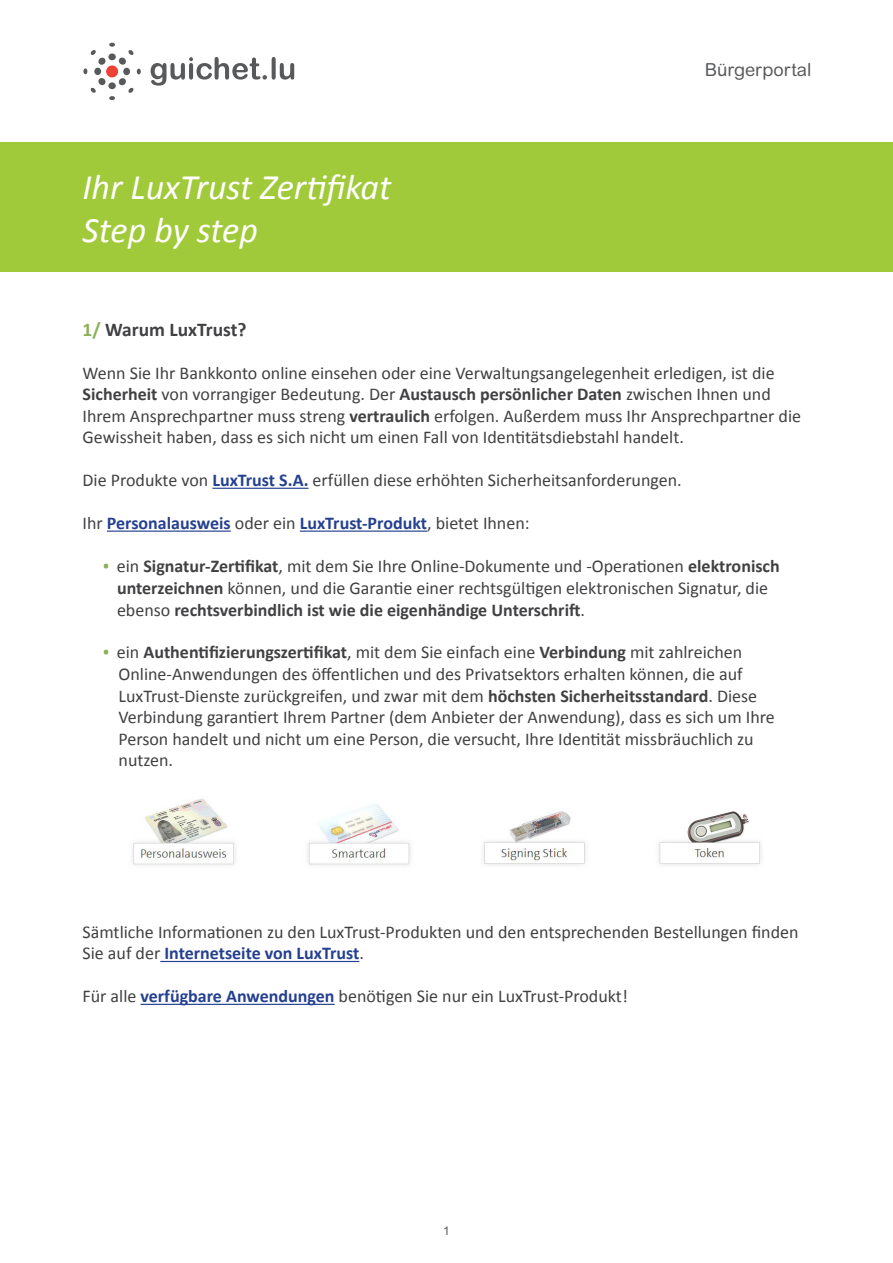
<style>
.page{position:relative;width:893px;height:1263px;background:#fff}
.page>*{position:absolute;margin:0;border:0;box-sizing:border-box;transform-origin:0 0}
.t1{font:italic 36px/43.2px "Calibri";color:#fff}
.t2{font:700 19.5px "Calibri";color:#414042}
.t3{font:18px/21.6px "Calibri";color:#414042}
.t4{font:700 18px "Calibri";color:#25408f}
.t5{font:18px "Arial Rounded MT Std";color:#58595b}
.t6{font:12px "Arial";color:#58595b}
.s1{color:#8caf5a}
.s2{font-weight:700}
.s3{font-weight:700;color:#25408f}
.s4{font-weight:400;color:#414042}
.s5{font-weight:700;font-size:30px;color:#8caf5a}
</style>
<div class="page">
<hr style="left:212px;top:488px;width:97px;height:1px;background:#25408f">
<hr style="left:107px;top:530px;width:124px;height:2px;background:#25408f">
<hr style="left:300px;top:530px;width:127px;height:2px;background:#25408f">
<hr style="left:160px;top:961px;width:199px;height:1px;background:#25408f">
<hr style="left:141px;top:1004px;width:194px;height:1px;background:#25408f">
<div style="left:0;top:142px;width:893px;height:130px;background:#a1ca3a"></div>
<svg style="left:83px;top:43px;width:58px;height:57px"></svg>
<svg style="left:151px;top:57px;width:143px;height:29px"></svg>
<img style="left:132px;top:798px;width:629px;height:68px">
<h1 class="t1" style="left:83px;top:164px;width:310px">Ihr LuxTrust Zertifikat<br>Step by step</h1>
<p class="t5" style="left:705px;top:60px;width:108px">Bürgerportal</p>
<p class="t2" style="left:83px;top:317px;width:166px"><span class="s1">1/</span> Warum LuxTrust?</p>
<p class="t3" style="left:83px;top:362px;width:720px">Wenn Sie Ihr Bankkonto online einsehen oder eine Verwaltungsangelegenheit erledigen, ist die <span class="s2">Sicherheit</span> von vorrangiger Bedeutung. Der <span class="s2">Austausch persönlicher Daten</span> zwischen Ihnen und Ihrem Ansprechpartner muss streng <span class="s2">vertraulich</span> erfolgen. Außerdem muss Ihr Ansprechpartner die Gewissheit haben, dass es sich nicht um einen Fall von Identitätsdiebstahl handelt.</p>
<p class="t3" style="left:83px;top:469px;width:601px">Die Produkte von <span class="s3">LuxTrust S.A.</span> erfüllen diese erhöhten Sicherheitsanforderungen.</p>
<p class="t4" style="left:83px;top:512px;width:449px"><span class="s4">Ihr</span> Personalausweis <span class="s4">oder ein</span> LuxTrust-Produkt<span class="s4">, bietet Ihnen:</span></p>
<p class="t3" style="left:117px;top:556px;width:664px;text-indent:-15px"><span class="s5">·</span> ein <span class="s2">Signatur-Zertifikat</span>, mit dem Sie Ihre Online-Dokumente und -Operationen <span class="s2">elektronisch unterzeichnen</span> können, und die Garantie einer rechtsgültigen elektronischen Signatur, die ebenso <span class="s2">rechtsverbindlich ist wie die eigenhändige Unterschrift</span>.</p>
<p class="t3" style="left:119px;top:642px;width:658px;text-indent:-17px"><span class="s5">·</span> ein <span class="s2">Authentifizierungszertifikat</span>, mit dem Sie einfach eine <span class="s2">Verbindung</span> mit zahlreichen Online-Anwendungen des öffentlichen und des Privatsektors erhalten können, die auf LuxTrust-Dienste zurückgreifen, und zwar mit dem <span class="s2">höchsten Sicherheitsstandard</span>. Diese Verbindung garantiert Ihrem Partner (dem Anbieter der Anwendung), dass es sich um Ihre Person handelt und nicht um eine Person, die versucht, Ihre Identität missbräuchlich zu nutzen.</p>
<p class="t3" style="left:83px;top:921px;width:717px">Sämtliche Informationen zu den LuxTrust-Produkten und den entsprechenden Bestellungen finden<br>Sie auf der <span class="s3">Internetseite von LuxTrust</span>.</p>
<p class="t3" style="left:83px;top:985px;width:547px">Für alle <span class="s3">verfügbare Anwendungen</span> benötigen Sie nur ein LuxTrust-Produkt!</p>
<p class="t6" style="left:443px;top:1223px;width:8px">1</p>
</div>
